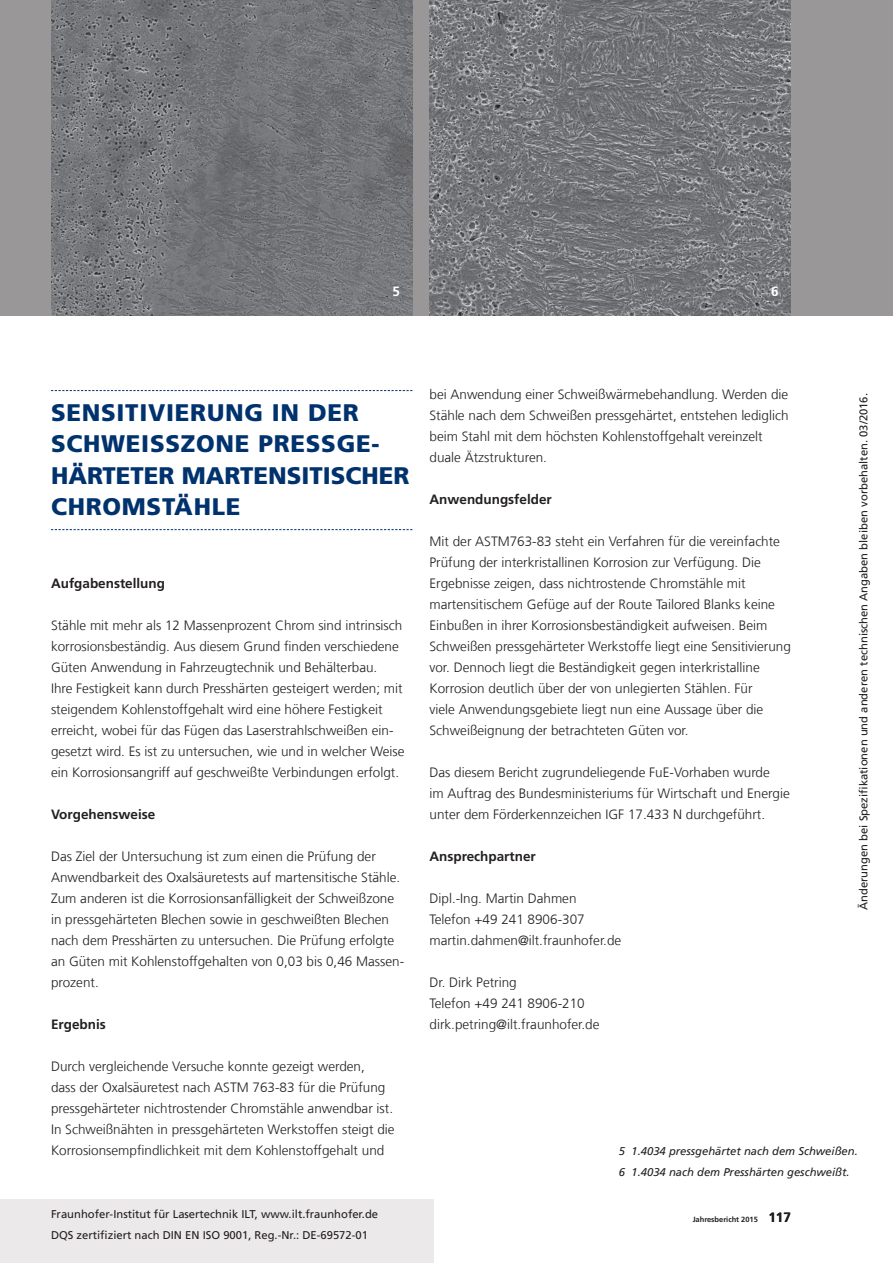
<style>
.page{position:relative;width:893px;height:1263px;background:#fff}
.page>*{position:absolute;margin:0;border:0;box-sizing:border-box;transform-origin:0 0}
.t1{font:900 24px/31.5px "Frutiger LT Com";letter-spacing:.03em;color:#00326d}
.t2{font:300 13.5px/21px "Frutiger LT Com";color:#231f20}
.t3{font:700 13.5px "Frutiger LT Com";color:#231f20}
.t4{font:700 13.5px "Frutiger LT Com";color:#fff}
.t5{font:11.25px/21px "Frutiger LT Com";color:#231f20}
.t6{font:italic 11.25px/21px "Frutiger LT Com";color:#231f20}
.t7{font:700 7.5px "Frutiger LT Com";color:#231f20}
.s1{font-size:13.5px}
</style>
<div class="page">
<div style="left:0;top:1199px;width:434px;height:64px;background:#ece9ea"></div>
<div style="left:0;top:0;width:893px;height:315px;background:#999798"></div>
<img style="left:429px;top:0;width:362px;height:315px">
<img style="left:51px;top:0;width:361px;height:315px">
<svg style="left:51px;top:390px;width:361px;height:1px"></svg>
<svg style="left:51px;top:529px;width:361px;height:1px"></svg>
<p class="t4" style="left:392px;top:284px;width:9px">5</p>
<p class="t4" style="left:771px;top:284px;width:9px">6</p>
<h1 class="t1" style="left:51px;top:397px;width:360px">SENSITIVIERUNG IN DER<br>SCHWEISSZONE PRESSGE-<br>HÄRTETER MARTENSITISCHER<br>CHROMSTÄHLE</h1>
<p class="t3" style="left:51px;top:575px;width:116px">Aufgabenstellung</p>
<p class="t2" style="left:51px;top:615px;width:355px">Stähle mit mehr als 12 Massenprozent Chrom sind intrinsisch korrosionsbeständig. Aus diesem Grund finden verschiedene Güten Anwendung in Fahrzeugtechnik und Behälterbau.<br>Ihre Festigkeit kann durch Presshärten gesteigert werden; mit steigendem Kohlenstoffgehalt wird eine höhere Festigkeit erreicht, wobei für das Fügen das Laserstrahlschweißen ein&shy;gesetzt wird. Es ist zu untersuchen, wie und in welcher Weise ein Korrosionsangriff auf geschweißte Verbindungen erfolgt.</p>
<p class="t3" style="left:51px;top:806px;width:106px">Vorgehensweise</p>
<p class="t2" style="left:51px;top:846px;width:355px">Das Ziel der Untersuchung ist zum einen die Prüfung der Anwendbarkeit des Oxalsäuretests auf martensitische Stähle.<br>Zum anderen ist die Korrosionsanfälligkeit der Schweißzone in pressgehärteten Blechen sowie in geschweißten Blechen nach dem Presshärten zu untersuchen. Die Prüfung erfolgte an Güten mit Kohlenstoffgehalten von 0,03 bis 0,46 Massen&shy;prozent.</p>
<p class="t3" style="left:51px;top:1016px;width:56px">Ergebnis</p>
<p class="t2" style="left:51px;top:1056px;width:345px">Durch vergleichende Versuche konnte gezeigt werden,<br>dass der Oxalsäuretest nach ASTM 763-83 für die Prüfung pressgehärteter nichtrostender Chromstähle anwendbar ist.<br>In Schweißnähten in pressgehärteten Werkstoffen steigt die Korrosionsempfindlichkeit mit dem Kohlenstoffgehalt und</p>
<p class="t5" style="left:51px;top:1204px;width:329px">Fraunhofer-Institut für Lasertechnik ILT, www.ilt.fraunhofer.de<br>DQS zertifiziert nach DIN EN ISO 9001, Reg.-Nr.: DE-69572-01</p>
<p class="t2" style="left:429px;top:384px;width:361px">bei Anwendung einer Schweißwärmebehandlung. Werden die Stähle nach dem Schweißen pressgehärtet, entstehen lediglich beim Stahl mit dem höchsten Kohlenstoffgehalt vereinzelt duale Ätzstrukturen.</p>
<p class="t3" style="left:429px;top:492px;width:124px">Anwendungsfelder</p>
<p class="t2" style="left:429px;top:531px;width:363px">Mit der ASTM763-83 steht ein Verfahren für die vereinfachte Prüfung der interkristallinen Korrosion zur Verfügung. Die Ergebnisse zeigen, dass nichtrostende Chromstähle mit martensitischem Gefüge auf der Route Tailored Blanks keine Einbußen in ihrer Korrosionsbeständigkeit aufweisen. Beim Schweißen pressgehärteter Werkstoffe liegt eine Sensitivierung vor. Dennoch liegt die Beständigkeit gegen interkristalline Korrosion deutlich über der von unlegierten Stählen. Für<br>viele Anwendungsgebiete liegt nun eine Aussage über die Schweißeignung der betrachteten Güten vor.</p>
<p class="t2" style="left:429px;top:762px;width:362px">Das diesem Bericht zugrundeliegende FuE-Vorhaben wurde<br>im Auftrag des Bundesministeriums für Wirtschaft und Energie unter dem Förderkennzeichen IGF 17.433 N durchgeführt.</p>
<p class="t3" style="left:429px;top:849px;width:108px">Ansprechpartner</p>
<p class="t2" style="left:429px;top:888px;width:193px">Dipl.-Ing. Martin Dahmen<br>Telefon +49 241 8906-307 martin.dahmen@ilt.fraunhofer.de</p>
<p class="t2" style="left:429px;top:972px;width:172px">Dr. Dirk Petring<br>Telefon +49 241 8906-210 dirk.petring@ilt.fraunhofer.de</p>
<p class="t5" style="left:853px;top:910px;width:518px;rotate:-90deg">Änderungen bei Spezifikationen und anderen technischen Angaben bleiben vorbehalten. 03/2016.</p>
<p class="t6" style="left:619px;top:1141px;width:241px">5 1.4034 pressgehärtet nach dem Schweißen.<br>6 1.4034 nach dem Presshärten geschweißt.</p>
<p class="t7" style="left:693px;top:1215px;width:100px">Jahresbericht 2015 <span class="s1">117</span></p>
</div>
